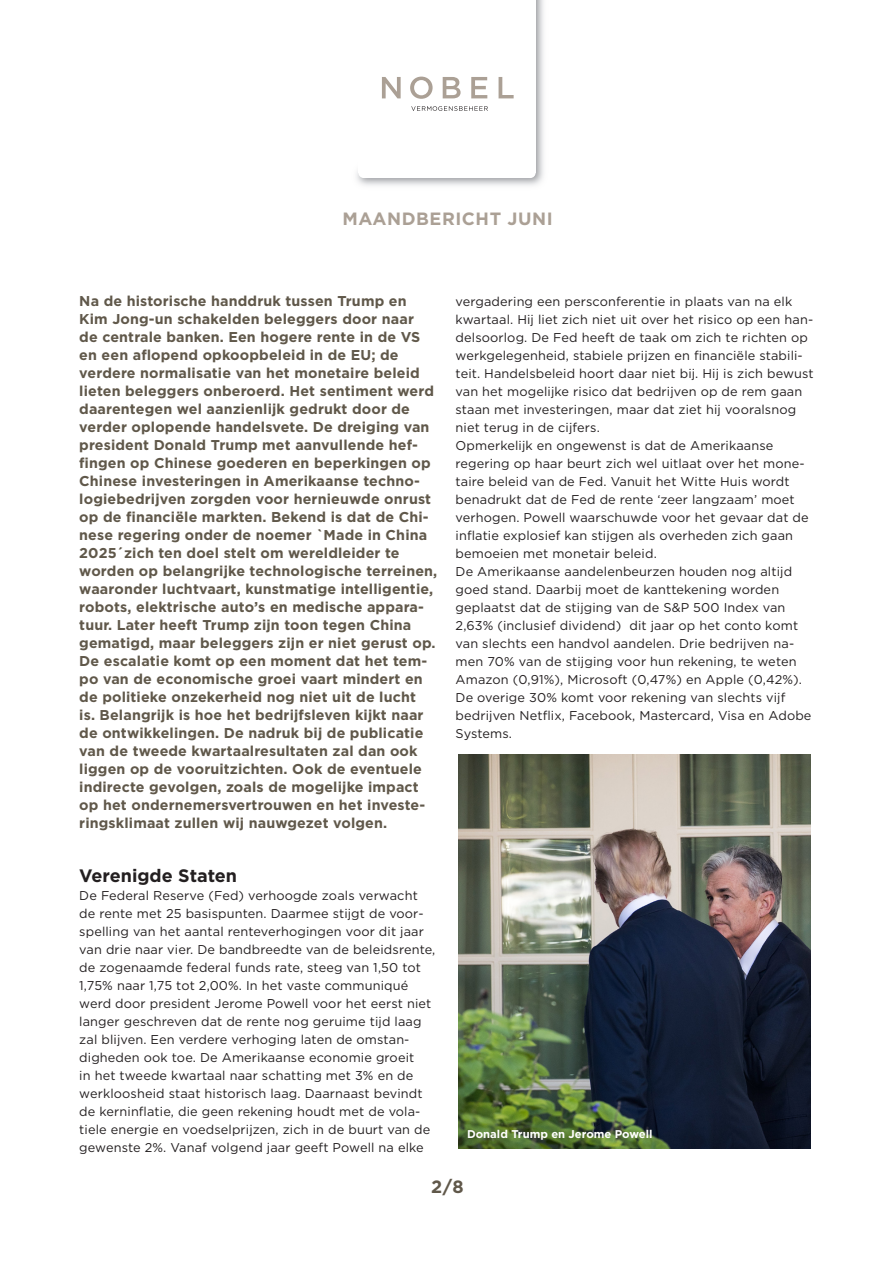
<style>
.page{position:relative;width:893px;height:1263px;background:#fff}
.page>*{position:absolute;margin:0;border:0;box-sizing:border-box;transform-origin:0 0}
.t1{font:700 18px "Gotham";color:#231f20}
.t2{font:700 17.85px "Gotham";letter-spacing:.03em;color:#aba095}
.t3{font:700 17.85px "Gotham";color:#60584a}
.t4{font:700 14.25px/18px "Gotham";letter-spacing:.01em;color:#60584a}
.t5{font:12.75px/18px "Gotham";letter-spacing:.01em;color:#231f20}
.t6{font:700 11.25px "Gotham";color:#fff}
</style>
<div class="page">
<img style="left:356px;top:0;width:188px;height:186px">
<svg style="left:358px;top:0;width:178px;height:178px"></svg>
<img style="left:458px;top:754px;width:353px;height:394px">
<p class="t2" style="left:342px;top:207px;width:212px">MAANDBERICHT JUNI</p>
<p class="t4" style="left:79px;top:292px;width:360px">Na de historische handdruk tussen Trump en Kim Jong-un schakelden beleggers door naar<br>de centrale banken. Een hogere rente in de VS en een aflopend opkoopbeleid in de EU; de verdere normalisatie van het monetaire beleid lieten beleggers onberoerd. Het sentiment werd daarentegen wel aanzienlijk gedrukt door de verder oplopende handelsvete. De dreiging van president Donald Trump met aanvullende hef&shy;fingen op Chinese goederen en beperkingen op Chinese investeringen in Amerikaanse techno&shy;logiebedrijven zorgden voor hernieuwde onrust op de financiële markten. Bekend is dat de Chi&shy;nese regering onder de noemer `Made in China 2025´zich ten doel stelt om wereldleider te worden op belangrijke technologische terreinen, waaronder luchtvaart, kunstmatige intelligentie, robots, elektrische auto’s en medische appara&shy;tuur. Later heeft Trump zijn toon tegen China gematigd, maar beleggers zijn er niet gerust op.<br>De escalatie komt op een moment dat het tem&shy;po van de economische groei vaart mindert en de politieke onzekerheid nog niet uit de lucht<br>is. Belangrijk is hoe het bedrijfsleven kijkt naar de ontwikkelingen. De nadruk bij de publicatie van de tweede kwartaalresultaten zal dan ook liggen op de vooruitzichten. Ook de eventuele indirecte gevolgen, zoals de mogelijke impact op het ondernemersvertrouwen en het investe&shy;ringsklimaat zullen wij nauwgezet volgen.</p>
<p class="t1" style="left:79px;top:864px;width:159px">Verenigde Staten</p>
<p class="t5" style="left:79px;top:886px;width:358px">De Federal Reserve (Fed) verhoogde zoals verwacht de rente met 25 basispunten. Daarmee stijgt de voor&shy;spelling van het aantal renteverhogingen voor dit jaar van drie naar vier. De bandbreedte van de beleidsrente, de zogenaamde federal funds rate, steeg van 1,50 tot 1,75% naar 1,75 tot 2,00%. In het vaste communiqué werd door president Jerome Powell voor het eerst niet langer geschreven dat de rente nog geruime tijd laag zal blijven. Een verdere verhoging laten de omstan&shy;digheden ook toe. De Amerikaanse economie groeit<br>in het tweede kwartaal naar schatting met 3% en de werkloosheid staat historisch laag. Daarnaast bevindt de kerninflatie, die geen rekening houdt met de vola&shy;tiele energie en voedselprijzen, zich in de buurt van de gewenste 2%. Vanaf volgend jaar geeft Powell na elke</p>
<p class="t5" style="left:456px;top:292px;width:360px">vergadering een persconferentie in plaats van na elk kwartaal. Hij liet zich niet uit over het risico op een han&shy;delsoorlog. De Fed heeft de taak om zich te richten op werkgelegenheid, stabiele prijzen en financiële stabili&shy;teit. Handelsbeleid hoort daar niet bij. Hij is zich bewust van het mogelijke risico dat bedrijven op de rem gaan staan met investeringen, maar dat ziet hij vooralsnog niet terug in de cijfers.</p>
<p class="t5" style="left:456px;top:436px;width:355px">Opmerkelijk en ongewenst is dat de Amerikaanse regering op haar beurt zich wel uitlaat over het mone&shy;taire beleid van de Fed. Vanuit het Witte Huis wordt benadrukt dat de Fed de rente ‘zeer langzaam’ moet verhogen. Powell waarschuwde voor het gevaar dat de inflatie explosief kan stijgen als overheden zich gaan bemoeien met monetair beleid.</p>
<p class="t5" style="left:456px;top:562px;width:357px">De Amerikaanse aandelenbeurzen houden nog altijd goed stand. Daarbij moet de kanttekening worden geplaatst dat de stijging van de S&amp;P 500 Index van 2,63% (inclusief dividend) dit jaar op het conto komt van slechts een handvol aandelen. Drie bedrijven na&shy;men 70% van de stijging voor hun rekening, te weten Amazon (0,91%), Microsoft (0,47%) en Apple (0,42%).<br>De overige 30% komt voor rekening van slechts vijf bedrijven Netflix, Facebook, Mastercard, Visa en Adobe Systems.</p>
<p class="t6" style="left:467px;top:1126px;width:187px">Donald Trump en Jerome Powell</p>
<p class="t3" style="left:431px;top:1175px;width:34px">2/8</p>
</div>
